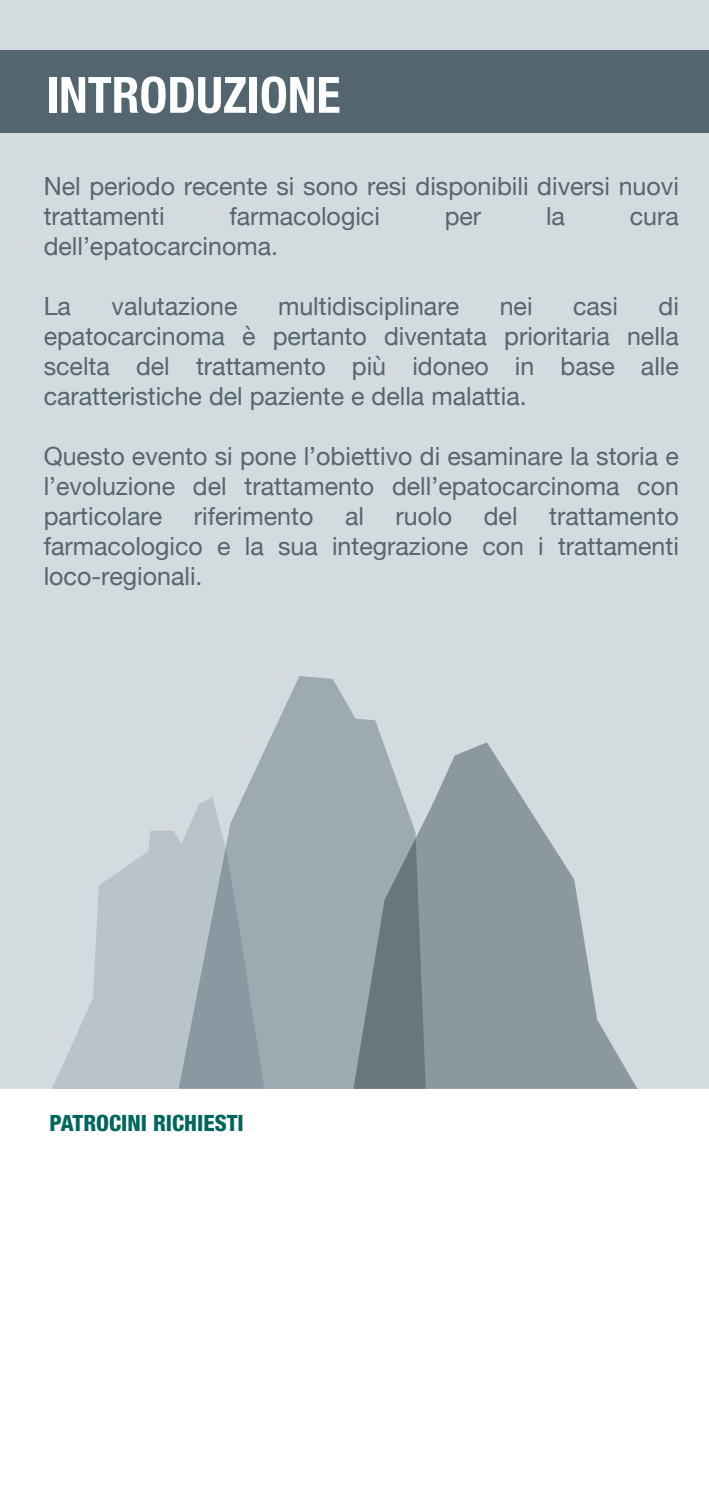
<style>
.page{position:relative;width:709px;height:1489px;background:#fff}
.page>*{position:absolute;margin:0;border:0;box-sizing:border-box;transform-origin:0 0}
.t1{font:700 condensed 50px "Helvetica Neue";color:#fff}
.t2{font:25px/30px "Helvetica Neue";color:#556670;text-align:justify}
.resp{font:800 condensed 22.5px "Helvetica Neue";color:#00665d}
</style>
<div class="page">
<div style="left:0;top:0;width:709px;height:1088px;background:#d4dbdf"></div>
<div style="left:0;top:50px;width:709px;height:82px;background:#53656e"></div>
<svg style="left:52px;top:831px;width:127px;height:257px;fill:#b8c3ca"></svg>
<svg style="left:179px;top:676px;width:204px;height:412px;fill:#9eaab1"></svg>
<svg style="left:353px;top:742px;width:284px;height:346px;fill:#8c989f"></svg>
<p class="t1" style="left:46px;top:65px;width:296px">INTRODUZIONE</p>
<p class="t2" style="left:44px;top:172px;width:636px">Nel periodo recente si sono resi disponibili diversi nuovi trattamenti</p>
<p class="t2" style="left:229px;top:202px;width:152px">farmacologici</p>
<p class="t2" style="left:444px;top:202px;width:38px">per</p>
<p class="t2" style="left:546px;top:202px;width:20px">la</p>
<p class="t2" style="left:630px;top:202px;width:51px">cura</p>
<p class="t2" style="left:44px;top:232px;width:236px">dell’epatocarcinoma.</p>
<p class="t2" style="left:44px;top:292px;width:29px">La</p>
<p class="t2" style="left:111px;top:292px;width:127px">valutazione</p>
<p class="t2" style="left:278px;top:292px;width:183px">multidisciplinare</p>
<p class="t2" style="left:499px;top:292px;width:34px">nei</p>
<p class="t2" style="left:573px;top:292px;width:46px">casi</p>
<p class="t2" style="left:44px;top:292px;width:636px;text-indent:615px">di epatocarcinoma è pertanto diventata prioritaria nella scelta del trattamento più idoneo in base alle caratteristiche del paziente e della malattia.</p>
<p class="t2" style="left:44px;top:442px;width:636px">Questo evento si pone l’obiettivo di esaminare la storia e l’evoluzione del trattamento dell’epatocarcinoma con particolare</p>
<p class="t2" style="left:194px;top:502px;width:121px">riferimento</p>
<p class="t2" style="left:345px;top:502px;width:20px">al</p>
<p class="t2" style="left:395px;top:502px;width:58px">ruolo</p>
<p class="t2" style="left:484px;top:502px;width:35px">del</p>
<p class="t2" style="left:44px;top:502px;width:636px;text-indent:505px">trattamento farmacologico e la sua integrazione con i trattamenti loco-regionali.</p>
<p class="resp" style="left:50px;top:1109px;width:196px">PATROCINI RICHIESTI</p>
</div>
